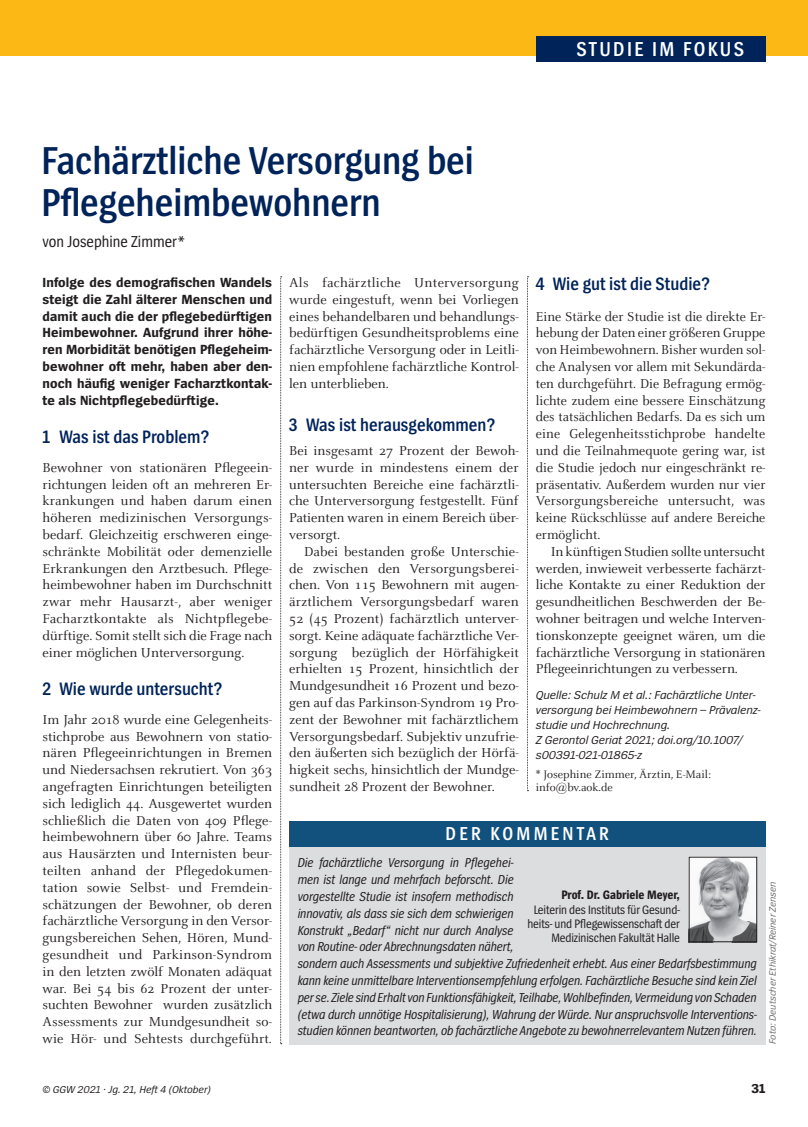
<style>
.page{position:relative;width:808px;height:1127px;background:#fff}
.page>*{position:absolute;margin:0;border:0;box-sizing:border-box;transform-origin:0 0}
.t1{font:600 40.5px/42px "Spiegel Cd";letter-spacing:-.005em;color:#002359}
.t2{font:600 21px "Spiegel Cd";letter-spacing:.115em;color:#fff}
.t3{font:600 19.5px "Spiegel Cd";letter-spacing:.165em;color:#fff}
.t4{font:600 18.75px "Spiegel Cd";color:#002359}
.t5{font:16.5px "Spiegel Cd";color:#231f20}
.t6{font:14.25px/16.8px "Celeste";color:#231f20;text-align:justify}
.t7{font:700 13.8px/16.8px "Spiegel";letter-spacing:.01em;color:#231f20;text-align:justify}
.t8{font:italic 13.5px/16.8px "Spiegel Cd";letter-spacing:-.01em;color:#231f20}
.t9{font:700 13.5px "Spiegel";color:#231f20}
.t10{font:12.75px/14.2px "Spiegel Cd";letter-spacing:-.01em;color:#231f20;text-align:right}
.t11{font:700 12.75px "Spiegel Cd";color:#231f20}
.t12{font:italic 12px/15px "Spiegel";color:#231f20}
.t13{font:12px/12.8px "Celeste";color:#231f20}
.t14{font:italic 10.5px "Spiegel";color:#231f20}
.t15{font:italic 9.75px "Spiegel";color:#6c6d70}
</style>
<div class="page">
<div style="left:0;top:0;width:808px;height:55px;background:#fcb814"></div>
<div style="left:536px;top:36px;width:229px;height:26px;background:#002359"></div>
<svg style="left:527px;top:276px;width:1px;height:515px"></svg>
<svg style="left:280px;top:276px;width:2px;height:768px"></svg>
<div style="left:289px;top:842px;width:476px;height:202px;background:#dcdddf"></div>
<div style="left:289px;top:821px;width:476px;height:25px;background:#12517d"></div>
<img style="left:691px;top:859px;width:64px;height:81px">
<div style="left:689px;top:857px;width:68px;height:85px;border:1px solid #231f20"></div>
<h1 class="t1" style="left:41px;top:140px;width:434px">Fachärztliche Versorgung bei<br>Pflegeheimbewohnern</h1>
<p class="t5" style="left:43px;top:232px;width:145px">von Josephine Zimmer*</p>
<h2 class="t2" style="left:576px;top:38px;width:169px">STUDIE IM FOKUS</h2>
<p class="t7" style="left:43px;top:274px;width:231px">Infolge des demografischen Wandels steigt die Zahl älterer Menschen und damit auch die der pflegebedürftigen Heimbewohner. Aufgrund ihrer höhe&shy;ren Morbidität benötigen Pflegeheim&shy;bewohner oft mehr, haben aber den&shy;noch häufig weniger Facharztkontak&shy;te als Nichtpflegebedürftige.</p>
<h3 class="t4" style="left:43px;top:427px;width:169px">1 Was ist das Problem?</h3>
<p class="t6" style="left:43px;top:459px;width:231px">Bewohner von stationären Pflegeein&shy;richtungen leiden oft an mehreren Er&shy;krankungen und haben darum einen höheren medizinischen Versorgungs&shy;bedarf. Gleichzeitig erschweren einge&shy;schränkte Mobilität oder demenzielle Erkrankungen den Arztbesuch. Pflege&shy;heimbewohner haben im Durchschnitt zwar mehr Hausarzt-, aber weniger Facharztkontakte als Nichtpflegebe&shy;dürftige. Somit stellt sich die Frage nach einer möglichen Unterversorgung.</p>
<h3 class="t4" style="left:43px;top:679px;width:181px">2 Wie wurde untersucht?</h3>
<p class="t6" style="left:43px;top:711px;width:231px">Im Jahr 2018 wurde eine Gelegenheits&shy;stichprobe aus Bewohnern von statio&shy;nären Pflegeeinrichtungen in Bremen und Niedersachsen rekrutiert. Von 363 angefragten Einrichtungen beteiligten sich lediglich 44. Ausgewertet wurden schließlich die Daten von 409 Pflege&shy;heimbewohnern über 60 Jahre. Teams aus Hausärzten und Internisten beur&shy;teilten anhand der Pflegedokumen&shy;tation sowie Selbst- und Fremdein&shy;schätzungen der Bewohner, ob deren fachärztliche Versorgung in den Versor&shy;gungsbereichen Sehen, Hören, Mund&shy;gesundheit und Parkinson-Syndrom in den letzten zwölf Monaten adäquat war. Bei 54 bis 62 Prozent der unter&shy;suchten Bewohner wurden zusätzlich Assessments zur Mundgesundheit so&shy;wie Hör- und Sehtests durchgeführt.</p>
<p class="t6" style="left:289px;top:274px;width:231px">Als fachärztliche Unterversorgung wurde eingestuft, wenn bei Vorliegen eines behandelbaren und behandlungs&shy;bedürftigen Gesundheitsproblems eine fachärztliche Versorgung oder in Leitli&shy;nien empfohlene fachärztliche Kontrol&shy;len unterblieben.</p>
<h3 class="t4" style="left:289px;top:415px;width:208px">3 Was ist herausgekommen?</h3>
<p class="t6" style="left:289px;top:442px;width:231px">Bei insgesamt 27 Prozent der Bewoh&shy;ner wurde in mindestens einem der untersuchten Bereiche eine fachärztli&shy;che Unterversorgung festgestellt. Fünf Patienten waren in einem Bereich über&shy;versorgt.</p>
<p class="t6" style="left:289px;top:543px;width:231px;text-indent:15px">Dabei bestanden große Unterschie&shy;de zwischen den Versorgungsberei&shy;chen. Von 115 Bewohnern mit augen&shy;ärztlichem Versorgungsbedarf waren 52 (45 Prozent) fachärztlich unterver&shy;sorgt. Keine adäquate fachärztliche Ver&shy;sorgung bezüglich der Hörfähigkeit erhielten 15 Prozent, hinsichtlich der Mundgesundheit 16 Prozent und bezo&shy;gen auf das Parkinson-Syndrom 19 Pro&shy;zent der Bewohner mit fachärztlichem Versorgungsbedarf. Subjektiv unzufrie&shy;den äußerten sich bezüglich der Hörfä&shy;higkeit sechs, hinsichtlich der Mundge&shy;sundheit 28 Prozent der Bewohner.</p>
<h3 class="t4" style="left:536px;top:274px;width:176px">4 Wie gut ist die Studie?</h3>
<p class="t6" style="left:536px;top:308px;width:231px">Eine Stärke der Studie ist die direkte Er&shy;hebung der Daten einer größeren Gruppe von Heimbewohnern. Bisher wurden sol&shy;che Analysen vor allem mit Sekundärda&shy;ten durchgeführt. Die Befragung ermög&shy;lichte zudem eine bessere Einschätzung des tatsächlichen Bedarfs. Da es sich um eine Gelegenheitsstichprobe handelte und die Teilnahmequote gering war, ist die Studie jedoch nur eingeschränkt re&shy;präsentativ. Außerdem wurden nur vier Versorgungsbereiche untersucht, was keine Rückschlüsse auf andere Bereiche ermöglicht.</p>
<p class="t6" style="left:536px;top:543px;width:231px;text-indent:15px">In künftigen Studien sollte untersucht werden, inwieweit verbesserte fachärzt&shy;liche Kontakte zu einer Reduktion der gesundheitlichen Beschwerden der Be&shy;wohner beitragen und welche Interven&shy;tionskonzepte geeignet wären, um die fachärztliche Versorgung in stationären Pflegeeinrichtungen zu verbessern.</p>
<p class="t12" style="left:536px;top:688px;width:226px">Quelle: Schulz M et al.: Fachärztliche Unter&shy;versorgung bei Heimbewohnern – Prävalenz&shy;studie und Hochrechnung.<br>Z Gerontol Geriat 2021; doi.org/10.1007/ s00391-021-01865-z</p>
<p class="t13" style="left:536px;top:768px;width:177px">* Josephine Zimmer, Ärztin, E-Mail: info@bv.aok.de</p>
<h3 class="t3" style="left:446px;top:823px;width:165px">DER KOMMENTAR</h3>
<p class="t8" style="left:298px;top:854px;width:461px">Die fachärztliche Versorgung in Pflegehei-<br>men ist lange und mehrfach beforscht. Die<br>vorgestellte Studie ist insofern methodisch<br>innovativ, als dass sie sich dem schwierigen<br>Konstrukt „Bedarf“ nicht nur durch Analyse<br>von Routine- oder Abrechnungsdaten nähert,<br>sondern auch Assessments und subjektive Zufriedenheit erhebt. Aus einer Bedarfsbestimmung kann keine unmittelbare Interventionsempfehlung erfolgen. Fachärztliche Besuche sind kein Ziel per se. Ziele sind Erhalt von Funktionsfähigkeit, Teilhabe, Wohlbefinden, Vermeidung von Schaden (etwa durch unnötige Hospitalisierung), Wahrung der Würde. Nur anspruchsvolle Interventions&shy;studien können beantworten, ob fachärztliche Angebote zu bewohnerrelevantem Nutzen führen.</p>
<p class="t11" style="left:561px;top:888px;width:120px">Prof. Dr. Gabriele Meyer,</p>
<p class="t10" style="left:527px;top:902px;width:154px">Leiterin des Instituts für Gesund&shy;heits- und Pflegewissenschaft der<br>Medizinischen Fakultät Halle</p>
<p class="t15" style="left:767px;top:1044px;width:164px;rotate:-90deg">Foto: Deutscher Ethikrat/Reiner Zensen</p>
<p class="t14" style="left:43px;top:1083px;width:170px">© GGW 2021 · Jg. 21, Heft 4 (Oktober)</p>
<p class="t9" style="left:752px;top:1081px;width:15px">31</p>
</div>
